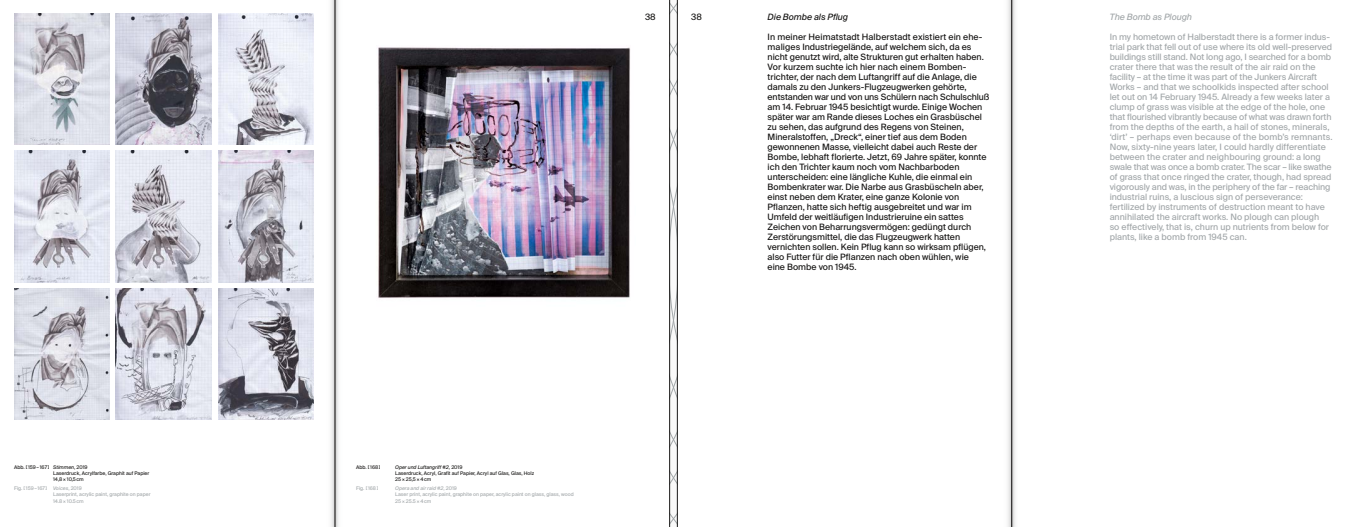
<style>
.page{position:relative;width:1347px;height:527px;background:#fff}
.page>*{position:absolute;margin:0;border:0;box-sizing:border-box;transform-origin:0 0}
.t1{font:8.75px/10px "Suisse Intl";color:#181716}
.t2{font:8.75px/10px "Suisse Intl";color:#a3a8aa}
.t3{font:italic 8.75px "Suisse Intl";color:#181716}
.t4{font:italic 8.75px "Suisse Intl";color:#a3a8aa}
.t5{font:5px/6.2px "Suisse Intl";color:#a3a8aa}
.t6{font:5px/6.2px "Suisse Intl";color:#181716}
.s1{font-style:italic}
</style>
<div class="page">
<svg style="left:670px;top:0;width:7px;height:526px"></svg>
<img style="left:218px;top:151px;width:96px;height:131px">
<img style="left:116px;top:151px;width:96px;height:131px">
<img style="left:14px;top:151px;width:96px;height:131px">
<img style="left:14px;top:288px;width:96px;height:131px">
<img style="left:218px;top:288px;width:96px;height:131px">
<img style="left:116px;top:288px;width:96px;height:131px">
<img style="left:116px;top:13px;width:96px;height:131px">
<img style="left:14px;top:13px;width:96px;height:131px">
<img style="left:218px;top:13px;width:96px;height:131px">
<img style="left:378px;top:47px;width:253px;height:251px">
<hr style="left:669px;top:0;width:1px;height:526px;background:#181716">
<hr style="left:677px;top:0;width:1px;height:526px;background:#181716">
<svg style="left:1008px;top:0;width:7px;height:526px;background:#c3c3c3"></svg>
<svg style="left:331px;top:0;width:8px;height:526px"></svg>
<p class="t6" style="left:53px;top:463px;width:98px;text-indent:-39px">Abb. [ 159 – 167 ] <span class="s1">Stimmen</span>, 2019<br>Laserdruck, Acrylfarbe, Graphit auf Papier<br>14,8 × 10,5 cm</p>
<p class="t5" style="left:53px;top:485px;width:99px;text-indent:-39px">Fig. [ 159 – 167 ] <span class="s1">Voices</span>, 2019<br>Laserprint, acrylic paint, graphite on paper<br>14.8 × 10.5 cm</p>
<p class="t1" style="left:645px;top:12px;width:12px">38</p>
<p class="t3" style="left:767px;top:12px;width:82px">Die Bombe als Pflug</p>
<p class="t1" style="left:767px;top:32px;width:223px">In meiner Heimatstadt Halberstadt existiert ein ehe&shy;maliges Industriegelände, auf welchem sich, da es nicht genutzt wird, alte Strukturen gut erhalten haben.<br>Vor kurzem suchte ich hier nach einem Bomben&shy;trichter, der nach dem Luftangriff auf die Anlage, die damals zu den Junkers-Flugzeugwerken gehörte, entstanden war und von uns Schülern nach Schulschluß am 14. Februar 1945 besichtigt wurde. Einige Wochen später war am Rande dieses Loches ein Grasbüschel zu sehen, das aufgrund des Regens von Steinen, Mineralstoffen, „Dreck“, einer tief aus dem Boden gewonnenen Masse, vielleicht dabei auch Reste der Bombe, lebhaft florierte. Jetzt, 69 Jahre später, konnte ich den Trichter kaum noch vom Nachbarboden unterscheiden: eine längliche Kuhle, die einmal ein Bombenkrater war. Die Narbe aus Grasbüscheln aber, einst neben dem Krater, eine ganze Kolonie von Pflanzen, hatte sich heftig ausgebreitet und war im Umfeld der weitläufigen Industrieruine ein sattes Zeichen von Beharrungsvermögen: gedüngt durch Zerstörungsmittel, die das Flugzeugwerk hatten vernichten sollen. Kein Pflug kann so wirksam pflügen, also Futter für die Pflanzen nach oben wühlen, wie<br>eine Bombe von 1945.</p>
<p class="t1" style="left:691px;top:12px;width:12px">38</p>
<p class="t4" style="left:1109px;top:12px;width:84px">The Bomb as Plough</p>
<p class="t2" style="left:1109px;top:32px;width:224px">In my hometown of Halberstadt there is a former indus&shy;trial park that fell out of use where its old well-preserved buildings still stand. Not long ago, I searched for a bomb crater there that was the result of the air raid on the facility – at the time it was part of the Junkers Aircraft Works – and that we schoolkids inspected after school let out on 14 February 1945. Already a few weeks later a clump of grass was visible at the edge of the hole, one that flourished vibrantly because of what was drawn forth from the depths of the earth, a hail of stones, minerals, ‘dirt’ – perhaps even because of the bomb’s remnants.<br>Now, sixty-nine years later, I could hardly differentiate between the crater and neighbouring ground: a long swale that was once a bomb crater. The scar – like swathe of grass that once ringed the crater, though, had spread vigorously and was, in the periphery of the far – reaching industrial ruins, a luscious sign of perseverance: fertilized by instruments of destruction meant to have annihilated the aircraft works. No plough can plough<br>so effectively, that is, churn up nutrients from below for plants, like a bomb from 1945 can.</p>
<p class="t6" style="left:356px;top:463px;width:26px">Abb. [ 168 ]</p>
<p class="t6" style="left:395px;top:463px;width:140px"><span class="s1">Oper und Luftangriff #2</span>, 2019<br>Laserdruck, Acryl, Grafit auf Papier, Acryl auf Glas, Glas, Holz<br>25 × 25,5 × 4 cm</p>
<p class="t5" style="left:356px;top:485px;width:24px">Fig. [ 168 ]</p>
<p class="t5" style="left:395px;top:485px;width:180px"><span class="s1">Opera and air raid #2</span>, 2019<br>Laser print, acrylic paint, graphite on paper, acrylic paint on glass, glass, wood<br>25 × 25.5 × 4 cm</p>
</div>
